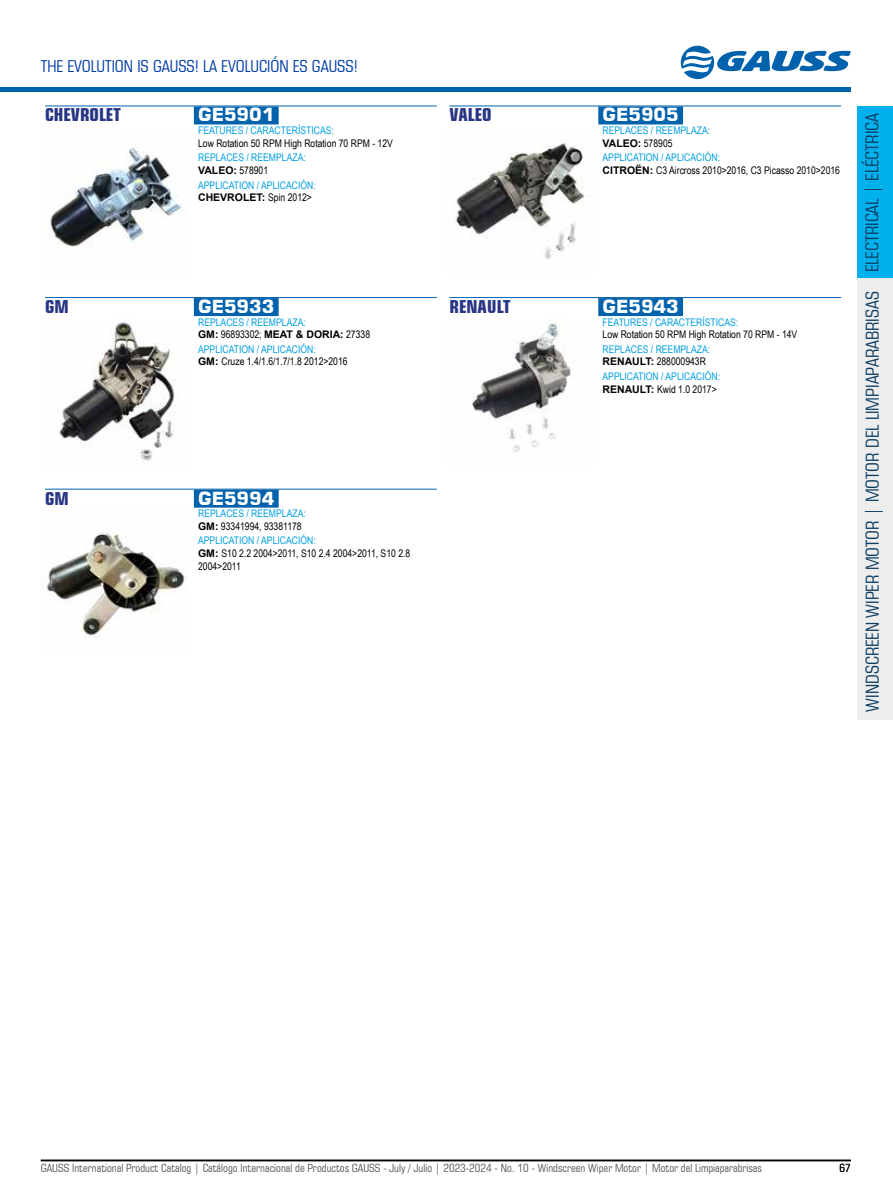
<style>
.page{position:relative;width:893px;height:1191px;background:#fff}
.page>*{position:absolute;margin:0;border:0;box-sizing:border-box;transform-origin:0 0}
.t1{font:condensed 18px "Square 721 BT";color:#0c3e64}
.t2{font:700 18px "Square 721 BT";color:#fff}
.t3{font:700 condensed 18px "Square 721 BT";color:#283583}
.t4{font:condensed 16.5px "Square 721 BT";color:#003da6}
.t5{font:condensed 11.25px "Square 721 BT";color:#575756}
.t6{font:condensed 11.25px "Square 721 BT";color:#000}
.t7{font:10.5px/12.6px "Arial Narrow";color:#000}
.t8{font:10.5px/12.6px "Arial Narrow";color:#009fe3}
.t9{font:700 10.5px "Arial";color:#000}
.s1{font-family:"Arial Narrow";font-weight:400}
.s2{color:#009fe3}
.s3{font-family:"Arial";font-weight:700}
.s4{font-family:"Arial";font-weight:700;color:#000}
.s5{color:#000}
</style>
<div class="page">
<hr style="left:41px;top:1159px;width:810px;height:2px;background:#000">
<div style="left:857px;top:106px;width:36px;height:172px;background:#00b1eb"></div>
<div style="left:857px;top:278px;width:36px;height:442px;background:#ededed"></div>
<hr style="left:0;top:87px;width:851px;height:4px;background:#0061ad">
<svg style="left:681px;top:46px;width:170px;height:33px"></svg>
<hr style="left:45px;top:106px;width:392px;height:1px;background:#0061ad">
<div style="left:194px;top:106px;width:85px;height:18px;background:#0061ad"></div>
<img style="left:50px;top:147px;width:132px;height:100px">
<hr style="left:449px;top:106px;width:392px;height:1px;background:#0061ad">
<div style="left:598px;top:106px;width:85px;height:18px;background:#0061ad"></div>
<img style="left:454px;top:143px;width:131px;height:116px">
<hr style="left:45px;top:297px;width:392px;height:1px;background:#0061ad">
<div style="left:194px;top:298px;width:85px;height:18px;background:#0061ad"></div>
<img style="left:57px;top:322px;width:121px;height:139px">
<hr style="left:449px;top:297px;width:392px;height:1px;background:#0061ad">
<div style="left:598px;top:298px;width:85px;height:18px;background:#0061ad"></div>
<img style="left:472px;top:321px;width:99px;height:131px">
<hr style="left:45px;top:489px;width:392px;height:1px;background:#0061ad">
<div style="left:194px;top:489px;width:85px;height:18px;background:#0061ad"></div>
<img style="left:47px;top:533px;width:139px;height:106px">
<h2 class="t4" style="left:41px;top:56px;width:319px">THE EVOLUTION IS GAUSS! LA EVOLUCIÓN ES GAUSS!</h2>
<h1 class="t3" style="left:45px;top:104px;width:77px">CHEVROLET</h1>
<h1 class="t2" style="left:198px;top:104px;width:78px">GE5901</h1>
<p class="t8" style="left:198px;top:124px;width:137px">FEATURES / CARACTERÍSTICAS:</p>
<p class="t7" style="left:198px;top:136px;width:196px">Low Rotation 50 RPM High Rotation 70 RPM - 12V</p>
<p class="t8" style="left:198px;top:151px;width:109px">REPLACES / REEMPLAZA:</p>
<p class="t9" style="left:198px;top:163px;width:72px">VALEO: <span class="s1">578901</span></p>
<p class="t8" style="left:198px;top:178px;width:119px">APPLICATION / APLICACIÓN:</p>
<p class="t9" style="left:198px;top:190px;width:115px">CHEVROLET: <span class="s1">Spin 2012&gt;</span></p>
<h1 class="t3" style="left:45px;top:295px;width:25px">GM</h1>
<h1 class="t2" style="left:198px;top:295px;width:78px">GE5933</h1>
<p class="t8" style="left:198px;top:315px;width:109px">REPLACES / REEMPLAZA:</p>
<p class="t9" style="left:198px;top:327px;width:173px">GM: <span class="s1">96893302;</span> MEAT &amp; DORIA: <span class="s1">27338</span></p>
<p class="t7" style="left:198px;top:342px;width:151px"><span class="s2">APPLICATION / APLICACIÓN:<br></span><span class="s3">GM:</span> Cruze 1.4/1.6/1.7/1.8 2012&gt;2016</p>
<h1 class="t3" style="left:45px;top:487px;width:25px">GM</h1>
<h1 class="t2" style="left:198px;top:487px;width:78px">GE5994</h1>
<p class="t8" style="left:198px;top:507px;width:109px">REPLACES / REEMPLAZA:<br><span class="s4">GM:</span> <span class="s5">93341994, 93381178</span></p>
<p class="t7" style="left:198px;top:534px;width:214px"><span class="s2">APPLICATION / APLICACIÓN:<br></span><span class="s3">GM:</span> S10 2.2 2004&gt;2011, S10 2.4 2004&gt;2011, S10 2.8<br>2004&gt;2011</p>
<h1 class="t3" style="left:449px;top:104px;width:44px">VALEO</h1>
<h1 class="t2" style="left:603px;top:104px;width:78px">GE5905</h1>
<p class="t8" style="left:603px;top:124px;width:109px">REPLACES / REEMPLAZA:</p>
<p class="t9" style="left:603px;top:135px;width:72px">VALEO: <span class="s1">578905</span></p>
<p class="t7" style="left:603px;top:151px;width:239px"><span class="s2">APPLICATION / APLICACIÓN:<br></span><span class="s3">CITROËN:</span> C3 Aircross 2010&gt;2016, C3 Picasso 2010&gt;2016</p>
<h1 class="t3" style="left:449px;top:295px;width:63px">RENAULT</h1>
<h1 class="t2" style="left:603px;top:295px;width:78px">GE5943</h1>
<p class="t8" style="left:603px;top:315px;width:137px">FEATURES / CARACTERÍSTICAS:</p>
<p class="t7" style="left:603px;top:328px;width:196px">Low Rotation 50 RPM High Rotation 70 RPM - 14V</p>
<p class="t8" style="left:603px;top:342px;width:109px">REPLACES / REEMPLAZA:<br><span class="s4">RENAULT:</span> <span class="s5">288000943R</span></p>
<p class="t8" style="left:603px;top:370px;width:119px">APPLICATION / APLICACIÓN:<br><span class="s4">RENAULT:</span> <span class="s5">Kwid 1.0 2017&gt;</span></p>
<h1 class="t1" style="left:861px;top:272px;width:160px;rotate:-90deg">ELECTRICAL | ELÉCTRICA</h1>
<h1 class="t1" style="left:861px;top:711px;width:421px;rotate:-90deg">WINDSCREEN WIPER MOTOR | MOTOR DEL LIMPIAPARABRISAS</h1>
<p class="t5" style="left:41px;top:1161px;width:723px">GAUSS International Product Catalog | Catálogo Internacional de Productos GAUSS - July / Julio | 2023-2024 - No. 10 - Windscreen Wiper Motor | Motor del Limpiaparabrisas</p>
<p class="t6" style="left:840px;top:1161px;width:13px">67</p>
</div>
